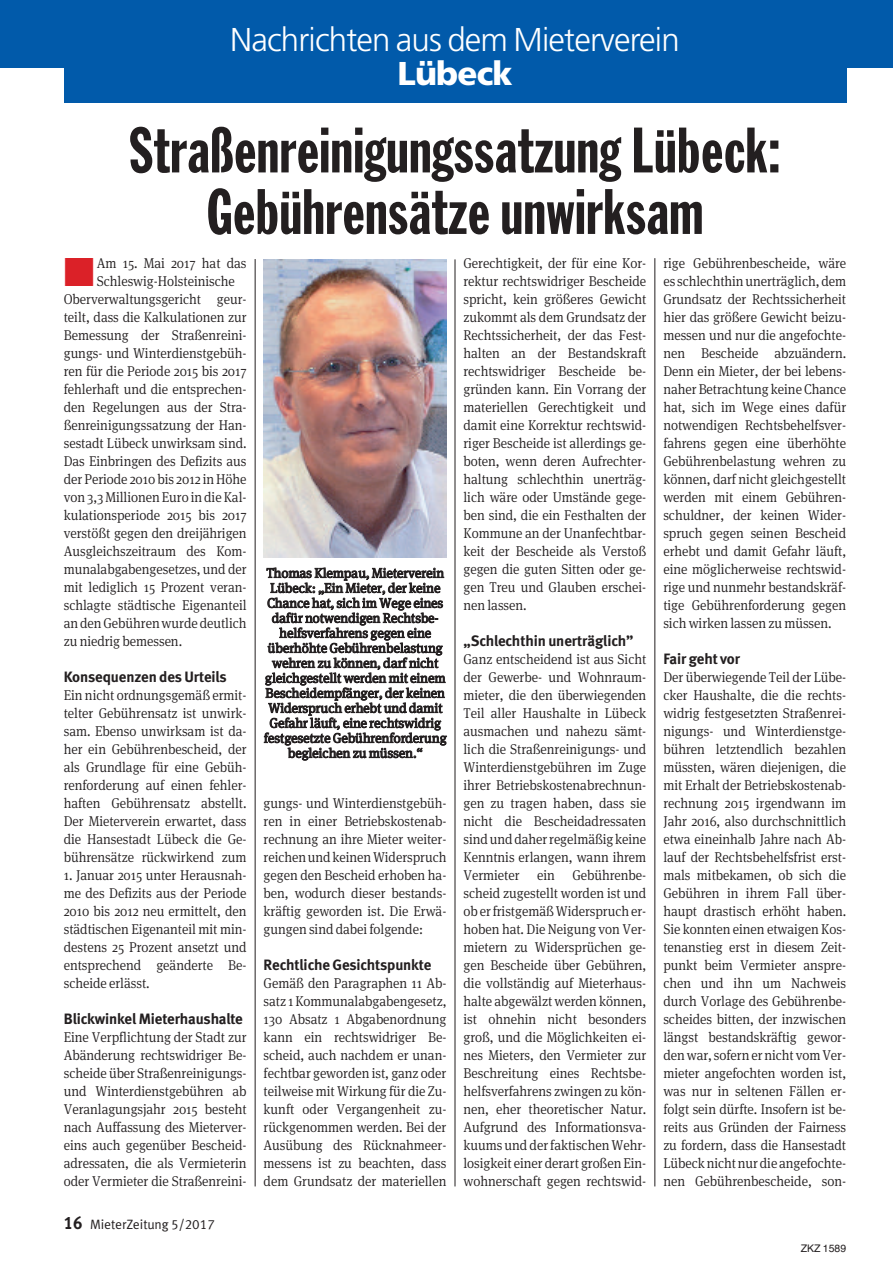
<style>
.page{position:relative;width:893px;height:1263px;background:#fff}
.page>*{position:absolute;margin:0;border:0;box-sizing:border-box;transform-origin:0 0}
.t1{font:63px/61.5px "Franklin Gothic Extra Cond";letter-spacing:.01em;color:#231f20;text-align:center}
.t2{font:300 33px "Frutiger";letter-spacing:-.025em;color:#fff}
.t3{font:900 33px "Frutiger";letter-spacing:-.025em;color:#fff}
.t4{font:700 15px "VZ Meta LF";letter-spacing:-.005em;color:#231f20}
.t5{font:300 14.25px/18px "Meta Serif OT";letter-spacing:-.005em;color:#231f20;text-align:justify;scale:.94 1}
.t6{font:300 13.5px/15px "Meta Serif OT";letter-spacing:-.005em;color:#231f20;text-align:center}
.t7{font:13.5px "VZ Meta LF";color:#231f20}
.t8{font:10.5px "Helvetica";color:#231f20}
.s1{color:#db2128}
.s2{font-weight:700;font-size:18px}
</style>
<div class="page">
<hr style="left:255px;top:259px;width:1px;height:927px;background:#231f20">
<hr style="left:455px;top:259px;width:1px;height:927px;background:#231f20">
<hr style="left:655px;top:258px;width:1px;height:928px;background:#231f20">
<div style="left:64px;top:60px;width:782px;height:42px;background:#015aaa"></div>
<div style="left:0;top:0;width:893px;height:67px;background:#015aaa"></div>
<img style="left:264px;top:259px;width:182px;height:299px">
<h2 class="t2" style="left:230px;top:26px;width:451px">Nachrichten aus dem Mieterverein</h2>
<h2 class="t3" style="left:397px;top:60px;width:117px">Lübeck</h2>
<h1 class="t1" style="left:130px;top:124px;width:652px">Straßenreinigungssatzung Lübeck:<br>Gebührensätze unwirksam</h1>
<p class="t5" style="left:64px;top:255px;width:196px"><span class="s1">■</span> Am 15. Mai 2017 hat das</p>
<p class="t5" style="left:97px;top:273px;width:148px">Schleswig-Holsteinische</p>
<p class="t5" style="left:64px;top:291px;width:196px">Oberverwaltungsgericht geur-</p>
<p class="t5" style="left:64px;top:309px;width:196px">teilt, dass die Kalkulationen zur</p>
<p class="t5" style="left:64px;top:327px;width:196px">Bemessung der Straßenreini-</p>
<p class="t5" style="left:64px;top:345px;width:196px">gungs- und Winterdienstgebüh-</p>
<p class="t5" style="left:64px;top:363px;width:196px">ren für die Periode 2015 bis 2017</p>
<p class="t5" style="left:64px;top:381px;width:196px">fehlerhaft und die entsprechen-</p>
<p class="t5" style="left:64px;top:399px;width:196px">den Regelungen aus der Stra-</p>
<p class="t5" style="left:64px;top:417px;width:196px">ßenreinigungssatzung der Han-</p>
<p class="t5" style="left:64px;top:435px;width:196px">sestadt Lübeck unwirksam sind.</p>
<p class="t5" style="left:64px;top:453px;width:196px">Das Einbringen des Defizits aus</p>
<p class="t5" style="left:64px;top:471px;width:196px">der Periode 2010 bis 2012 in Höhe</p>
<p class="t5" style="left:64px;top:489px;width:196px">von 3,3 Millionen Euro in die Kal-</p>
<p class="t5" style="left:64px;top:507px;width:196px">kulationsperiode 2015 bis 2017</p>
<p class="t5" style="left:64px;top:525px;width:196px">verstößt gegen den dreijährigen</p>
<p class="t5" style="left:64px;top:543px;width:196px">Ausgleichszeitraum des Kom-</p>
<p class="t5" style="left:64px;top:561px;width:196px">munalabgabengesetzes, und der</p>
<p class="t5" style="left:64px;top:579px;width:196px">mit lediglich 15 Prozent veran-</p>
<p class="t5" style="left:64px;top:597px;width:196px">schlagte städtische Eigenanteil</p>
<p class="t5" style="left:64px;top:615px;width:196px">andenGebührenwurdedeutlich</p>
<p class="t5" style="left:64px;top:633px;width:127px">zu niedrig bemessen.</p>
<p class="t4" style="left:64px;top:668px;width:164px">Konsequenzen des Urteils</p>
<p class="t5" style="left:64px;top:687px;width:196px">Ein nicht ordnungsgemäß ermit&shy;telter Gebührensatz ist unwirk&shy;sam. Ebenso unwirksam ist da&shy;her ein Gebührenbescheid, der als Grundlage für eine Gebüh&shy;renforderung auf einen fehler&shy;haften Gebührensatz abstellt.<br>Der Mieterverein erwartet, dass die Hansestadt Lübeck die Ge&shy;bührensätze rückwirkend zum</p>
<p class="t5" style="left:64px;top:867px;width:196px">1. Januar 2015 unter Herausnah&shy;me des Defizits aus der Periode 2010 bis 2012 neu ermittelt, den städtischen Eigenanteil mit min&shy;destens 25 Prozent ansetzt und entsprechend geänderte Be&shy;scheide erlässt.</p>
<p class="t4" style="left:64px;top:1010px;width:181px">Blickwinkel Mieterhaushalte</p>
<p class="t5" style="left:64px;top:1029px;width:196px">Eine Verpflichtung der Stadt zur Abänderung rechtswidriger Be&shy;scheide über Straßenreinigungs&shy;und Winterdienstgebühren ab Veranlagungsjahr 2015 besteht nach Auffassung des Mieterver&shy;eins auch gegenüber Bescheid&shy;adressaten, die als Vermieterin oder Vermieter die Straßenreini-</p>
<p class="t7" style="left:64px;top:1216px;width:153px"><span class="s2">16</span> MieterZeitung 5/2017</p>
<p class="t6" style="left:264px;top:566px;width:184px">Thomas Klempau, Mieterverein<br>Lübeck: „Ein Mieter, der keine<br>Chance hat, sich im Wege eines dafür notwendigen Rechtsbe&shy;helfsverfahrens gegen eine überhöhte Gebührenbelastung wehren zu können, darf nicht gleichgestellt werden mit einem<br>Bescheidempfänger, der keinen<br>Widerspruch erhebt und damit<br>Gefahr läuft, eine rechtswidrig festgesetzte Gebührenforderung begleichen zu müssen.“</p>
<p class="t5" style="left:264px;top:795px;width:196px">gungs- und Winterdienstgebüh&shy;ren in einer Betriebskostenab&shy;rechnung an ihre Mieter weiter&shy;reichenundkeinenWiderspruch gegen den Bescheid erhoben ha&shy;ben, wodurch dieser bestands&shy;kräftig geworden ist. Die Erwä&shy;gungen sind dabei folgende:</p>
<p class="t4" style="left:264px;top:956px;width:169px">Rechtliche Gesichtspunkte</p>
<p class="t5" style="left:264px;top:975px;width:196px">Gemäß den Paragraphen 11 Ab&shy;satz 1Kommunalabgabengesetz, 130 Absatz 1 Abgabenordnung kann ein rechtswidriger Be&shy;scheid, auch nachdem er unan&shy;fechtbar geworden ist, ganz oder teilweise mit Wirkung für die Zu&shy;kunft oder Vergangenheit zu&shy;rückgenommen werden. Bei der Ausübung des Rücknahmeer&shy;messens ist zu beachten, dass dem Grundsatz der materiellen</p>
<p class="t5" style="left:463px;top:255px;width:196px">Gerechtigkeit, der für eine Kor&shy;rektur rechtswidriger Bescheide spricht, kein größeres Gewicht zukommt als dem Grundsatz der Rechtssicherheit, der das Fest&shy;halten an der Bestandskraft rechtswidriger Bescheide be&shy;gründen kann. Ein Vorrang der materiellen Gerechtigkeit und damit eine Korrektur rechtswid&shy;riger Bescheide ist allerdings ge&shy;boten, wenn deren Aufrechter&shy;haltung schlechthin unerträg&shy;lich wäre oder Umstände gege&shy;ben sind, die ein Festhalten der Kommune an der Unanfechtbar&shy;keit der Bescheide als Verstoß gegen die guten Sitten oder ge&shy;gen Treu und Glauben erschei&shy;nen lassen.</p>
<p class="t4" style="left:463px;top:632px;width:171px">„Schlechthin unerträglich”</p>
<p class="t5" style="left:463px;top:651px;width:196px">Ganz entscheidend ist aus Sicht der Gewerbe- und Wohnraum&shy;mieter, die den überwiegenden Teil aller Haushalte in Lübeck ausmachen und nahezu sämt&shy;lich die Straßenreinigungs- und Winterdienstgebühren im Zuge ihrer Betriebskostenabrechnun&shy;gen zu tragen haben, dass sie nicht die Bescheidadressaten sindunddaherregelmäßigkeine Kenntnis erlangen, wann ihrem Vermieter ein Gebührenbe&shy;scheid zugestellt worden ist und ob erfristgemäßWidersprucher&shy;hoben hat. Die Neigung von Ver&shy;mietern zu Widersprüchen ge&shy;gen Bescheide über Gebühren, die vollständig auf Mieterhaus&shy;halte abgewälzt werden können, ist ohnehin nicht besonders groß, und die Möglichkeiten ei&shy;nes Mieters, den Vermieter zur Beschreitung eines Rechtsbe&shy;helfsverfahrens zwingen zu kön&shy;nen, eher theoretischer Natur.<br>Aufgrund des Informationsva&shy;kuums und der faktischen Wehr&shy;losigkeit einer derart großen Ein&shy;wohnerschaft gegen rechtswid-</p>
<p class="t5" style="left:663px;top:255px;width:196px">rige Gebührenbescheide, wäre es schlechthinunerträglich,dem Grundsatz der Rechtssicherheit hier das größere Gewicht beizu&shy;messen und nur die angefochte&shy;nen Bescheide abzuändern.<br>Denn ein Mieter, der bei lebens&shy;naher Betrachtung keine Chance hat, sich im Wege eines dafür notwendigen Rechtsbehelfsver&shy;fahrens gegen eine überhöhte Gebührenbelastung wehren zu können, darf nicht gleichgestellt werden mit einem Gebühren&shy;schuldner, der keinen Wider&shy;spruch gegen seinen Bescheid erhebt und damit Gefahr läuft, eine möglicherweise rechtswid&shy;rige und nunmehr bestandskräf&shy;tige Gebührenforderung gegen sich wirken lassen zu müssen.</p>
<p class="t4" style="left:663px;top:650px;width:78px">Fair geht vor</p>
<p class="t5" style="left:663px;top:669px;width:196px">Der überwiegende Teil der Lübe&shy;cker Haushalte, die die rechts&shy;widrig festgesetzten Straßenrei&shy;nigungs- und Winterdienstge&shy;bühren letztendlich bezahlen müssten, wären diejenigen, die mit Erhalt der Betriebskostenab&shy;rechnung 2015 irgendwann im Jahr 2016, also durchschnittlich etwa eineinhalb Jahre nach Ab&shy;lauf der Rechtsbehelfsfrist erst&shy;mals mitbekamen, ob sich die Gebühren in ihrem Fall über&shy;haupt drastisch erhöht haben.<br>Sie konnten einen etwaigen Kos&shy;tenanstieg erst in diesem Zeit&shy;punkt beim Vermieter anspre&shy;chen und ihn um Nachweis durch Vorlage des Gebührenbe&shy;scheides bitten, der inzwischen längst bestandskräftig gewor&shy;denwar, sofernernicht vom Ver&shy;mieter angefochten worden ist, was nur in seltenen Fällen er&shy;folgt sein dürfte. Insofern ist be&shy;reits aus Gründen der Fairness zu fordern, dass die Hansestadt Lübecknichtnurdie angefochte&shy;nen Gebührenbescheide, son-</p>
<p class="t8" style="left:801px;top:1242px;width:47px">ZKZ 1589</p>
</div>
